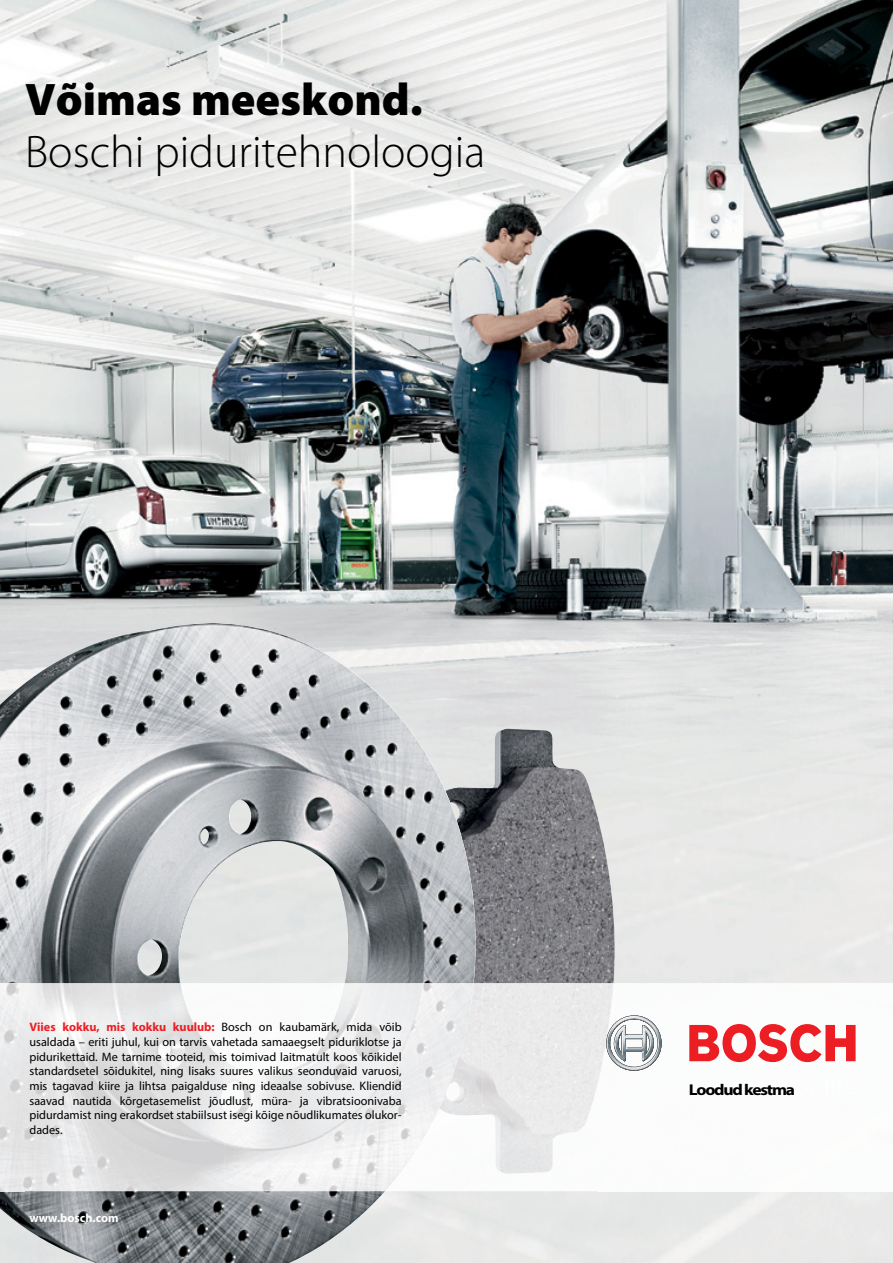
<style>
.page{position:relative;width:893px;height:1263px;background:#fff}
.page>*{position:absolute;margin:0;border:0;box-sizing:border-box;transform-origin:0 0}
.t1{font:300 45.75px "Myriad Pro";color:#000}
.t2{font:900 45.75px "Myriad Pro";color:#000}
.t3{font:700 15.75px "Myriad Pro";letter-spacing:-.07em;color:#000;scale:1.12 1}
.t4{font:12.15px/14.7px "Myriad Pro";color:#000;text-align:justify}
.t5{font:700 12.15px "Myriad Pro";color:#fff}
.s1{font-weight:700;color:#ed1d24}
</style>
<div class="page">
<img style="left:0;top:0;width:893px;height:1263px">
<img style="left:476px;top:729px;width:139px;height:254px">
<img style="left:0;top:629px;width:476px;height:354px">
<img style="left:224px;top:983px;width:100px;height:57px">
<img style="left:599px;top:983px;width:294px;height:208px">
<img style="left:443px;top:1115px;width:51px;height:76px">
<img style="left:547px;top:1126px;width:52px;height:65px">
<img style="left:423px;top:1139px;width:20px;height:52px">
<img style="left:494px;top:1126px;width:53px;height:65px">
<img style="left:483px;top:983px;width:130px;height:143px">
<img style="left:495px;top:1126px;width:90px;height:47px">
<img style="left:448px;top:983px;width:35px;height:132px">
<img style="left:324px;top:983px;width:150px;height:104px">
<img style="left:0;top:983px;width:224px;height:208px">
<img style="left:224px;top:1040px;width:100px;height:151px">
<img style="left:324px;top:1087px;width:124px;height:52px">
<img style="left:324px;top:1139px;width:99px;height:52px">
<svg style="left:690px;top:1077px;width:90px;height:17px"></svg>
<svg style="left:789px;top:1077px;width:30px;height:17px"></svg>
<svg style="left:826px;top:1077px;width:29px;height:17px"></svg>
<svg style="left:606px;top:1015px;width:56px;height:56px"></svg>
<svg style="left:689px;top:1024px;width:167px;height:38px"></svg>
<h1 class="t2" style="left:25px;top:69px;width:399px">Võimas meeskond.</h1>
<h1 class="t1" style="left:25px;top:125px;width:462px">Boschi piduritehnoloogia</h1>
<p class="t4" style="left:30px;top:1020px;width:374px"><span class="s1">Viies kokku, mis kokku kuulub:</span> Bosch on kaubamärk, mida võib usaldada – eriti juhul, kui on tarvis vahetada samaaegselt piduriklotse ja pidurikettaid. Me tarnime tooteid, mis toimivad laitmatult koos kõikidel standardsetel sõidukitel, ning lisaks suures valikus seonduvaid varuosi, mis tagavad kiire ja lihtsa paigalduse ning ideaalse sobivuse. Kliendid saavad nautida kõrgetasemelist jõudlust, müra- ja vibratsioonivaba pidurdamist ning erakordset stabiilsust isegi kõige nõudlikumates olukor&shy;dades.</p>
<p class="t5" style="left:30px;top:1209px;width:91px">www.bosch.com</p>
<p class="t3" style="left:689px;top:1079px;width:97px">Loodud kestma</p>
</div>
